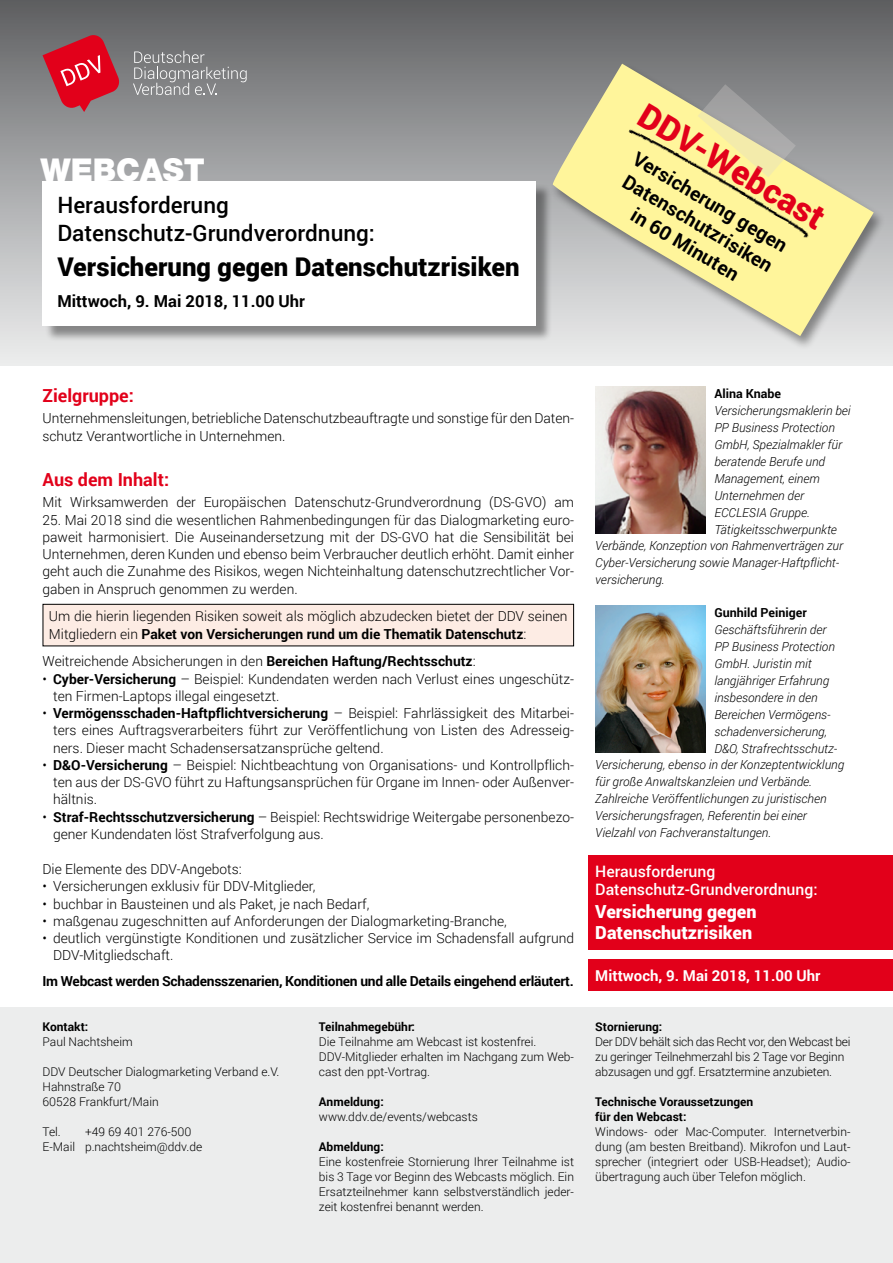
<style>
.page{position:relative;width:893px;height:1263px;background:#fff}
.page>*{position:absolute;margin:0;border:0;box-sizing:border-box;transform-origin:0 0}
.t1{font:900 33.75px "Roboto";color:#e2001a}
.t2{font:900 31.5px "Helvetica Neue LT Std";color:#fff}
.t3{font:900 25.8px "Roboto";color:#000}
.t4{font:500 22.5px/28.5px "Roboto";color:#000}
.t5{font:700 19.5px/24.8px "Roboto";color:#000;text-align:center}
.t6{font:900 18px/21px "Roboto";color:#fff}
._00_Subhead_Text{font:700 18px "Roboto";color:#e2001a}
.t7{font:700 16.5px "Roboto";color:#000}
.t8{font:500 15.75px/18px "Roboto";color:#fff}
.t9{font:700 15px "Roboto";color:#fff}
.Aufzählung{font:300 13.8px/17.2px "Roboto";color:#000}
._01_Text{font:300 13.8px/17.2px "Roboto";color:#000}
._01_Text-2{font:700 13.8px "Roboto";letter-spacing:-.02em;color:#000}
._02_Referent{font:italic 300 12.45px "Roboto";color:#000}
._02_Referent-2{font:700 12.45px "Roboto";color:#000}
._03_Kontakt{font:300 12px/15px "Roboto";color:#000;text-align:justify}
._03_Kontakt-2{font:700 12px/15px "Roboto";color:#000}
._03_Kontakt-3{font:300 12px "Roboto";letter-spacing:-.02em;color:#000}
.s1{font-weight:700}
</style>
<div class="page">
<div style="left:43px;top:604px;width:531px;height:42px;background:#fdece4"></div>
<div style="left:43px;top:604px;width:531px;height:42px;border:1px solid #000"></div>
<div style="left:0;top:1008px;width:893px;height:255px;background:#eceded"></div>
<div style="left:0;top:0;width:893px;height:366px;background:linear-gradient(to bottom,#606164,#f1f2f2)"></div>
<div style="left:45px;top:183px;width:507px;height:159px;background:#000;opacity:.4"></div>
<div style="left:43px;top:181px;width:493px;height:144px;background:#fff"></div>
<svg style="left:43px;top:35px;width:78px;height:77px"></svg>
<svg style="left:133px;top:51px;width:114px;height:44px"></svg>
<div style="left:589px;top:855px;width:304px;height:94px;background:#e2001a"></div>
<div style="left:589px;top:959px;width:304px;height:32px;background:#e2001a"></div>
<img style="left:595px;top:387px;width:111px;height:147px">
<img style="left:595px;top:606px;width:111px;height:147px">
<div style="left:550px;top:63px;width:336px;height:288px;background:#000;opacity:.4"></div>
<svg style="left:553px;top:64px;width:321px;height:272px"></svg>
<img style="left:617px;top:123px;width:202px;height:124px">
<svg style="left:698px;top:84px;width:98px;height:93px"></svg>
<h2 class="t2" style="left:40px;top:151px;width:166px">WEBCAST</h2>
<p class="t4" style="left:57px;top:190px;width:319px">Herausforderung<br>Datenschutz-Grundverordnung:</p>
<p class="t3" style="left:57px;top:248px;width:464px">Versicherung gegen Datenschutzrisiken</p>
<p class="t7" style="left:57px;top:290px;width:249px">Mittwoch, 9. Mai 2018, 11.00 Uhr</p>
<p class="t1" style="left:654px;top:91px;width:212px;rotate:31deg">DDV-Webcast</p>
<p class="t5" style="left:642px;top:145px;width:177px;rotate:31deg">Versicherung gegen<br>Datenschutzrisiken in 60 Minuten</p>
<p class="_00_Subhead_Text" style="left:43px;top:382px;width:93px">Zielgruppe:</p>
<p class="_01_Text" style="left:43px;top:409px;width:532px">Unternehmensleitungen, betriebliche Datenschutzbeauftragte und sonstige für den Daten&shy;schutz Verantwortliche in Unternehmen.</p>
<p class="_00_Subhead_Text" style="left:43px;top:466px;width:128px">Aus dem Inhalt:</p>
<p class="_01_Text" style="left:43px;top:493px;width:533px">Mit Wirksamwerden der Europäischen Datenschutz-Grundverordnung (DS-GVO) am</p>
<p class="_01_Text" style="left:43px;top:511px;width:533px;text-align:justify">25. Mai 2018 sind die wesentlichen Rahmenbedingungen für das Dialogmarketing euro&shy;paweit harmonisiert. Die Auseinandersetzung mit der DS-GVO hat die Sensibilität bei Unternehmen, deren Kunden und ebenso beim Verbraucher deutlich erhöht. Damit einher geht auch die Zunahme des Risikos, wegen Nichteinhaltung datenschutzrechtlicher Vor&shy;gaben in Anspruch genommen zu werden.</p>
<p class="_01_Text" style="left:49px;top:607px;width:520px">Um die hierin liegenden Risiken soweit als möglich abzudecken bietet der DDV seinen<br>Mitgliedern ein <span class="s1">Paket von Versicherungen rund um die Thematik Datenschutz</span>:</p>
<p class="_01_Text" style="left:43px;top:652px;width:435px">Weitreichende Absicherungen in den <span class="s1">Bereichen Haftung/Rechtsschutz</span>:</p>
<p class="Aufzählung" style="left:53px;top:670px;width:522px;text-indent:-11px">• <span class="s1">Cyber-Versicherung</span> – Beispiel: Kundendaten werden nach Verlust eines ungeschütz&shy;ten Firmen-Laptops illegal eingesetzt.</p>
<p class="Aufzählung" style="left:53px;top:704px;width:522px;text-align:justify;text-indent:-11px">• <span class="s1">Vermögensschaden-Haftpflichtversicherung</span> – Beispiel: Fahrlässigkeit des Mitarbei&shy;ters eines Auftragsverarbeiters führt zur Veröffentlichung von Listen des Adresseig&shy;ners. Dieser macht Schadensersatzansprüche geltend.</p>
<p class="Aufzählung" style="left:53px;top:756px;width:522px;text-align:justify;text-indent:-11px">• <span class="s1">D&amp;O-Versicherung</span> – Beispiel: Nichtbeachtung von Organisations- und Kontrollpflich&shy;ten aus der DS-GVO führt zu Haftungsansprüchen für Organe im Innen- oder Außenver&shy;hältnis.</p>
<p class="Aufzählung" style="left:53px;top:808px;width:522px;text-indent:-11px">• <span class="s1">Straf-Rechtsschutzversicherung</span> – Beispiel: Rechtswidrige Weitergabe personenbezo&shy;gener Kundendaten löst Strafverfolgung aus.</p>
<p class="_01_Text" style="left:43px;top:860px;width:201px">Die Elemente des DDV-Angebots:</p>
<p class="Aufzählung" style="left:43px;top:877px;width:274px">• Versicherungen exklusiv für DDV-Mitglieder,</p>
<p class="Aufzählung" style="left:43px;top:895px;width:328px">• buchbar in Bausteinen und als Paket, je nach Bedarf,</p>
<p class="Aufzählung" style="left:43px;top:912px;width:466px">• maßgenau zugeschnitten auf Anforderungen der Dialogmarketing-Branche,</p>
<p class="Aufzählung" style="left:53px;top:929px;width:522px;text-indent:-11px">• deutlich vergünstigte Konditionen und zusätzlicher Service im Schadensfall aufgrund<br>DDV-Mitgliedschaft.</p>
<p class="_01_Text-2" style="left:43px;top:972px;width:533px">Im Webcast werden Schadensszenarien, Konditionen und alle Details eingehend erläutert.</p>
<p class="_03_Kontakt-2" style="left:43px;top:1019px;width:47px">Kontakt:</p>
<p class="_03_Kontakt" style="left:43px;top:1034px;width:92px">Paul Nachtsheim</p>
<p class="_03_Kontakt" style="left:43px;top:1064px;width:238px">DDV Deutscher Dialogmarketing Verband e.V.</p>
<p class="_03_Kontakt" style="left:43px;top:1079px;width:80px">Hahnstraße 70</p>
<p class="_03_Kontakt" style="left:43px;top:1094px;width:118px">60528 Frankfurt/Main</p>
<p class="_03_Kontakt" style="left:43px;top:1124px;width:20px">Tel.</p>
<p class="_03_Kontakt" style="left:85px;top:1124px;width:108px">+49 69 401 276-500</p>
<p class="_03_Kontakt" style="left:43px;top:1139px;width:161px">E-Mail p.nachtsheim@ddv.de</p>
<p class="_03_Kontakt-2" style="left:319px;top:1019px;width:97px">Teilnahmegebühr:</p>
<p class="_03_Kontakt" style="left:319px;top:1034px;width:219px">Die Teilnahme am Webcast ist kostenfrei.</p>
<p class="_03_Kontakt" style="left:319px;top:1049px;width:257px">DDV-Mitglieder erhalten im Nachgang zum Web&shy;cast den ppt-Vortrag.</p>
<p class="_03_Kontakt-2" style="left:319px;top:1094px;width:66px">Anmeldung:</p>
<p class="_03_Kontakt" style="left:319px;top:1109px;width:160px">www.ddv.de/events/webcasts</p>
<p class="_03_Kontakt-2" style="left:319px;top:1139px;width:66px">Abmeldung:</p>
<p class="_03_Kontakt" style="left:319px;top:1154px;width:257px">Eine kostenfreie Stornierung Ihrer Teilnahme ist bis 3 Tage vor Beginn des Webcasts möglich. Ein Ersatzteilnehmer kann selbstverständlich jeder&shy;zeit kostenfrei benannt werden.</p>
<p class="_02_Referent-2" style="left:714px;top:385px;width:68px">Alina Knabe</p>
<p class="_02_Referent" style="left:714px;top:402px;width:138px">Versicherungsmaklerin bei</p>
<p class="_02_Referent" style="left:714px;top:419px;width:122px">PP Business Protection</p>
<p class="_02_Referent" style="left:714px;top:436px;width:129px">GmbH, Spezialmakler für</p>
<p class="_02_Referent" style="left:714px;top:453px;width:112px">beratende Berufe und</p>
<p class="_02_Referent" style="left:714px;top:470px;width:107px">Management, einem</p>
<p class="_02_Referent" style="left:714px;top:487px;width:91px">Unternehmen der</p>
<p class="_02_Referent" style="left:714px;top:503px;width:97px">ECCLESIA Gruppe.</p>
<p class="_02_Referent" style="left:714px;top:520px;width:124px">Tätigkeitsschwerpunkte</p>
<p class="_02_Referent" style="left:595px;top:537px;width:249px">Verbände, Konzeption von Rahmenverträgen zur</p>
<p class="_02_Referent" style="left:595px;top:554px;width:245px">Cyber-Versicherung sowie Manager-Haftpflicht-</p>
<p class="_02_Referent" style="left:595px;top:571px;width:71px">versicherung.</p>
<p class="_02_Referent-2" style="left:714px;top:604px;width:94px">Gunhild Peiniger</p>
<p class="_02_Referent" style="left:714px;top:621px;width:114px">Geschäftsführerin der</p>
<p class="_02_Referent" style="left:714px;top:638px;width:122px">PP Business Protection</p>
<p class="_02_Referent" style="left:714px;top:655px;width:99px">GmbH. Juristin mit</p>
<p class="_02_Referent" style="left:714px;top:672px;width:116px">langjähriger Erfahrung</p>
<p class="_02_Referent" style="left:714px;top:689px;width:105px">insbesondere in den</p>
<p class="_02_Referent" style="left:714px;top:705px;width:118px">Bereichen Vermögens-</p>
<p class="_02_Referent" style="left:714px;top:722px;width:114px">schadenversicherung,</p>
<p class="_02_Referent" style="left:714px;top:739px;width:124px">D&amp;O, Strafrechtsschutz-</p>
<p class="_02_Referent" style="left:595px;top:756px;width:250px">Versicherung, ebenso in der Konzeptentwicklung</p>
<p class="_02_Referent" style="left:595px;top:773px;width:218px">für große Anwaltskanzleien und Verbände.</p>
<p class="_02_Referent" style="left:595px;top:790px;width:233px">Zahlreiche Veröffentlichungen zu juristischen</p>
<p class="_02_Referent" style="left:595px;top:807px;width:213px">Versicherungsfragen, Referentin bei einer</p>
<p class="_02_Referent" style="left:595px;top:824px;width:178px">Vielzahl von Fachveranstaltungen.</p>
<p class="t8" style="left:595px;top:861px;width:224px">Herausforderung<br>Datenschutz-Grundverordnung:</p>
<h3 class="t6" style="left:595px;top:900px;width:163px">Versicherung gegen<br>Datenschutzrisiken</h3>
<p class="t9" style="left:595px;top:965px;width:227px">Mittwoch, 9. Mai 2018, 11.00 Uhr</p>
<p class="_03_Kontakt-2" style="left:595px;top:1019px;width:68px">Stornierung:</p>
<p class="_03_Kontakt-3" style="left:595px;top:1033px;width:257px">Der DDV behält sich das Recht vor, den Webcast bei</p>
<p class="_03_Kontakt" style="left:595px;top:1049px;width:251px">zu geringer Teilnehmerzahl bis 2 Tage vor Beginn</p>
<p class="_03_Kontakt" style="left:595px;top:1064px;width:238px">abzusagen und ggf. Ersatztermine anzubieten.</p>
<p class="_03_Kontakt-2" style="left:595px;top:1094px;width:160px">Technische Voraussetzungen für den Webcast:</p>
<p class="_03_Kontakt" style="left:595px;top:1124px;width:257px">Windows- oder Mac-Computer. Internetverbin&shy;dung (am besten Breitband). Mikrofon und Laut&shy;sprecher (integriert oder USB-Headset); Audio&shy;übertragung auch über Telefon möglich.</p>
</div>
